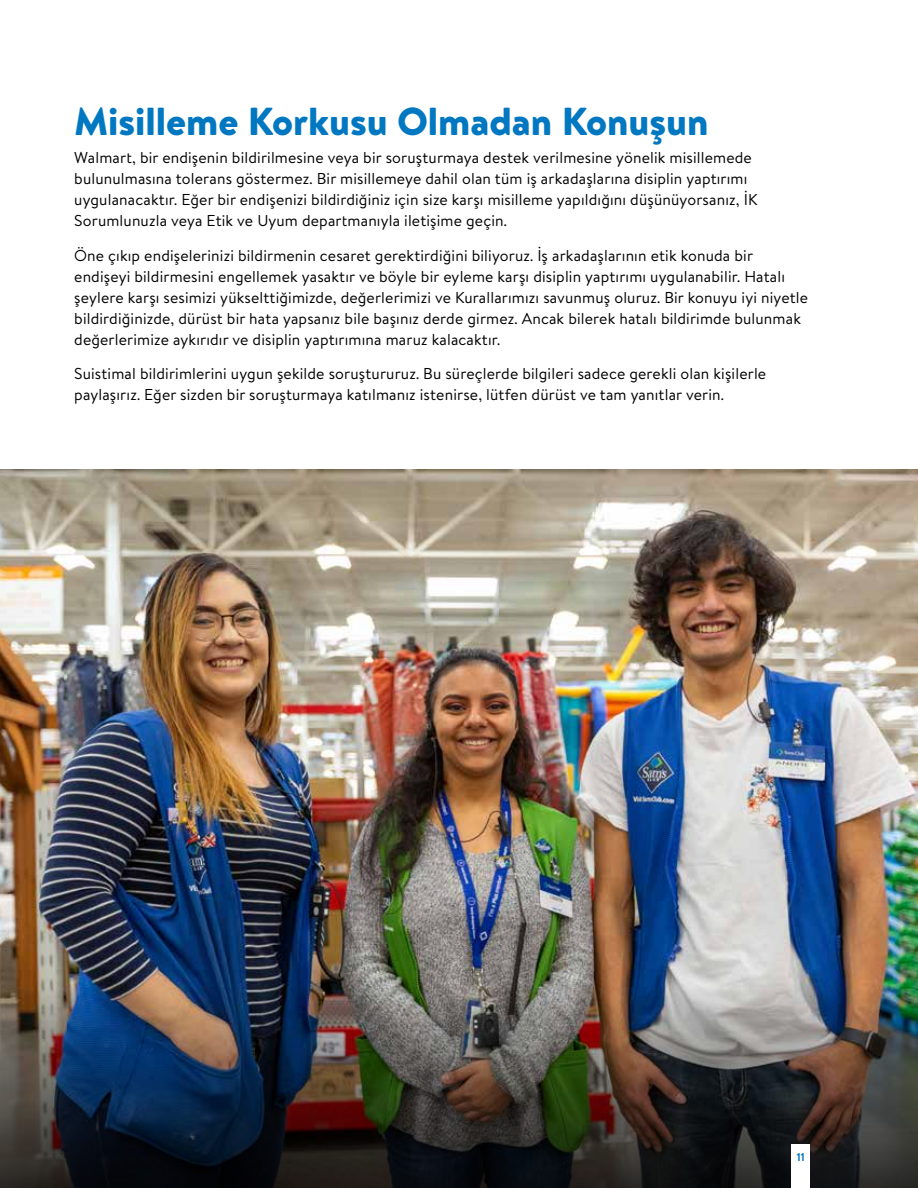
<style>
.page{position:relative;width:918px;height:1188px;background:#fff}
.page>*{position:absolute;margin:0;border:0;box-sizing:border-box;transform-origin:0 0}
.t1{font:900 39px "Bogle";color:#0077c1}
.t2{font:15.75px/21px "Bogle";letter-spacing:.01em;color:#000}
.t3{font:700 11.25px "Bogle";color:#0077c1}
</style>
<div class="page">
<img style="left:0;top:469px;width:918px;height:500px">
<img style="left:0;top:969px;width:918px;height:219px">
<div style="left:791px;top:1145px;width:19px;height:43px;background:#fff"></div>
<h1 class="t1" style="left:74px;top:94px;width:636px">Misilleme Korkusu Olmadan Konuşun</h1>
<p class="t2" style="left:74px;top:147px;width:685px">Walmart, bir endişenin bildirilmesine veya bir soruşturmaya destek verilmesine yönelik misillemede bulunulmasına tolerans göstermez. Bir misillemeye dahil olan tüm iş arkadaşlarına disiplin yaptırımı uygulanacaktır. Eğer bir endişenizi bildirdiğiniz için size karşı misilleme yapıldığını düşünüyorsanız, İK Sorumlunuzla veya Etik ve Uyum departmanıyla iletişime geçin.</p>
<p class="t2" style="left:74px;top:244px;width:735px">Öne çıkıp endişelerinizi bildirmenin cesaret gerektirdiğini biliyoruz. İş arkadaşlarının etik konuda bir endişeyi bildirmesini engellemek yasaktır ve böyle bir eyleme karşı disiplin yaptırımı uygulanabilir. Hatalı şeylere karşı sesimizi yükselttiğimizde, değerlerimizi ve Kurallarımızı savunmuş oluruz. Bir konuyu iyi niyetle bildirdiğinizde, dürüst bir hata yapsanız bile başınız derde girmez. Ancak bilerek hatalı bildirimde bulunmak değerlerimize aykırıdır ve disiplin yaptırımına maruz kalacaktır.</p>
<p class="t2" style="left:74px;top:363px;width:693px">Suistimal bildirimlerini uygun şekilde soruştururuz. Bu süreçlerde bilgileri sadece gerekli olan kişilerle paylaşırız. Eğer sizden bir soruşturmaya katılmanız istenirse, lütfen dürüst ve tam yanıtlar verin.</p>
<p class="t3" style="left:797px;top:1149px;width:9px">11</p>
</div>
